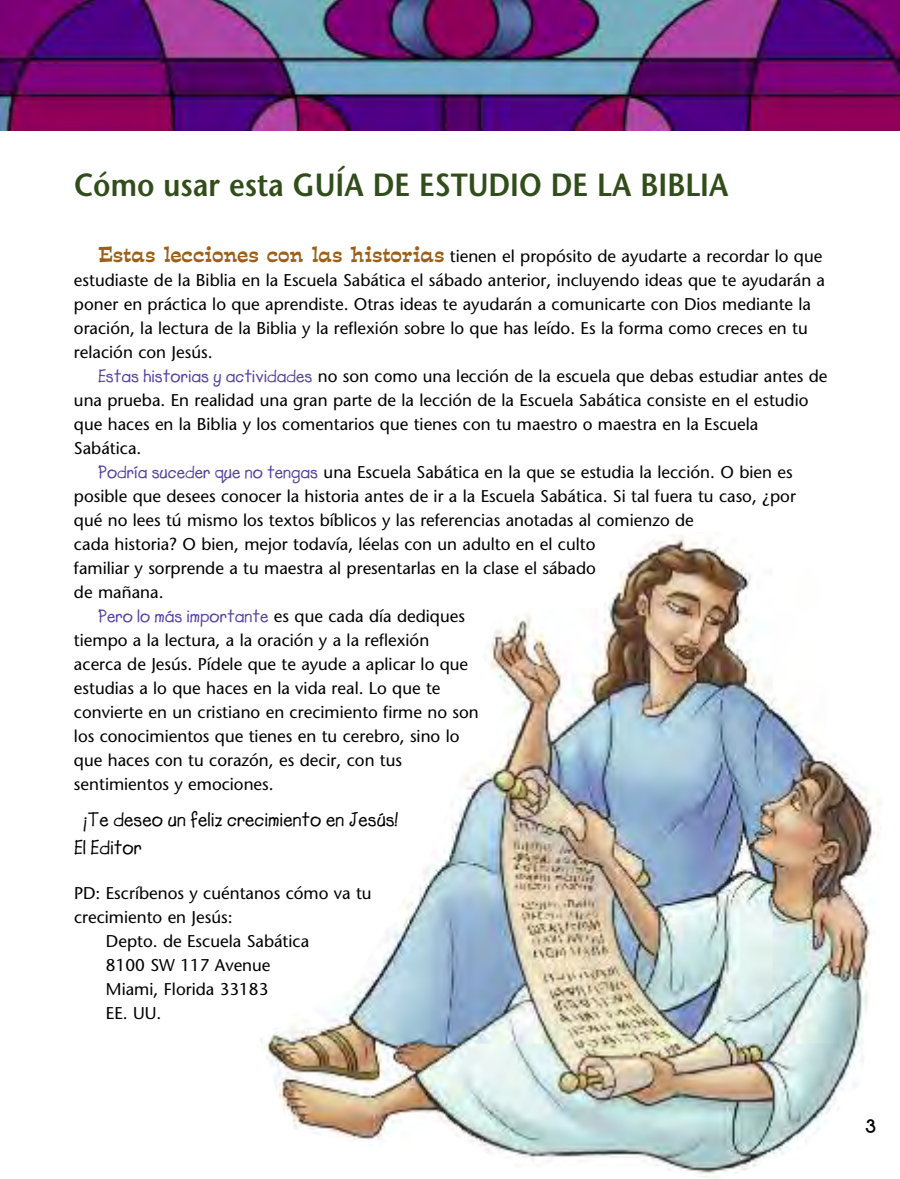
<style>
.page{position:relative;width:900px;height:1179px;background:#fff}
.page>*{position:absolute;margin:0;border:0;box-sizing:border-box;transform-origin:0 0}
.t1{font:600 32px "Stone Sans";color:#314d1a;scale:.9 1}
.t2{font:700 20px/28px "Lemonade";color:#000}
.t3{font:700 20px "New Garden";color:#000}
.t4{font:17px/24px "Stone Sans";color:#000}
.s1{font-family:"Estro Font";font-size:20px;color:#9c5f16}
.s2{font-family:"Lemonade";font-weight:700;font-size:18px;color:#5441a2}
</style>
<div class="page">
<img style="left:0;top:0;width:900px;height:130px">
<img style="left:260px;top:535px;width:622px;height:644px">
<h1 class="t1" style="left:74px;top:172px;width:729px">Cómo usar esta GUÍA DE ESTUDIO DE LA BIBLIA</h1>
<p class="t4" style="left:74px;top:245px;width:753px;text-indent:24px"><span class="s1">Estas lecciones con las historias</span> tienen el propósito de ayudarte a recordar lo que estudiaste de la Biblia en la Escuela Sabática el sábado anterior, incluyendo ideas que te ayudarán a poner en práctica lo que aprendiste. Otras ideas te ayudarán a comunicarte con Dios mediante la oración, la lectura de la Biblia y la reflexión sobre lo que has leído. Es la forma como creces en tu relación con Jesús.</p>
<p class="t4" style="left:98px;top:365px;width:731px"><span class="s2">Estas historias y actividades</span> no son como una lección de la escuela que debas estudiar antes de</p>
<p class="t4" style="left:74px;top:389px;width:736px">una prueba. En realidad una gran parte de la lección de la Escuela Sabática consiste en el estudio</p>
<p class="t4" style="left:74px;top:413px;width:686px">que haces en la Biblia y los comentarios que tienes con tu maestro o maestra en la Escuela</p>
<p class="t4" style="left:74px;top:437px;width:69px">Sabática.</p>
<p class="t4" style="left:98px;top:461px;width:696px"><span class="s2">Podría suceder que no tengas</span> una Escuela Sabática en la que se estudia la lección. O bien es</p>
<p class="t4" style="left:74px;top:485px;width:723px">posible que desees conocer la historia antes de ir a la Escuela Sabática. Si tal fuera tu caso, ¿por</p>
<p class="t4" style="left:74px;top:509px;width:621px">qué no lees tú mismo los textos bíblicos y las referencias anotadas al comienzo de</p>
<p class="t4" style="left:74px;top:533px;width:523px">cada historia? O bien, mejor todavía, léelas con un adulto en el culto</p>
<p class="t4" style="left:74px;top:558px;width:524px">familiar y sorprende a tu maestra al presentarlas en la clase el sábado</p>
<p class="t4" style="left:74px;top:582px;width:91px">de mañana.</p>
<p class="t4" style="left:98px;top:605px;width:369px"><span class="s2">Pero lo más importante</span> es que cada día dediques</p>
<p class="t4" style="left:74px;top:629px;width:357px">tiempo a la lectura, a la oración y a la reflexión</p>
<p class="t4" style="left:74px;top:653px;width:396px">acerca de Jesús. Pídele que te ayude a aplicar lo que</p>
<p class="t4" style="left:74px;top:677px;width:368px">estudias a lo que haces en la vida real. Lo que te</p>
<p class="t4" style="left:74px;top:702px;width:406px">convierte en un cristiano en crecimiento firme no son</p>
<p class="t4" style="left:74px;top:726px;width:387px">los conocimientos que tienes en tu cerebro, sino lo</p>
<p class="t4" style="left:74px;top:750px;width:330px">que haces con tu corazón, es decir, con tus</p>
<p class="t4" style="left:74px;top:774px;width:201px">sentimientos y emociones.</p>
<p class="t2" style="left:74px;top:805px;width:326px;text-indent:9px">¡Te deseo un feliz crecimiento en Jesús!<br>El Editor</p>
<p class="t4" style="left:74px;top:883px;width:299px">PD: Escríbenos y cuéntanos cómo va tu</p>
<p class="t4" style="left:74px;top:907px;width:160px">crecimiento en Jesús:</p>
<p class="t4" style="left:106px;top:931px;width:205px">Depto. de Escuela Sabática</p>
<p class="t4" style="left:106px;top:955px;width:166px">8100 SW 117 Avenue</p>
<p class="t4" style="left:106px;top:979px;width:164px">Miami, Florida 33183</p>
<p class="t4" style="left:106px;top:1003px;width:57px">EE. UU.</p>
<p class="t3" style="left:865px;top:1114px;width:13px">3</p>
</div>
